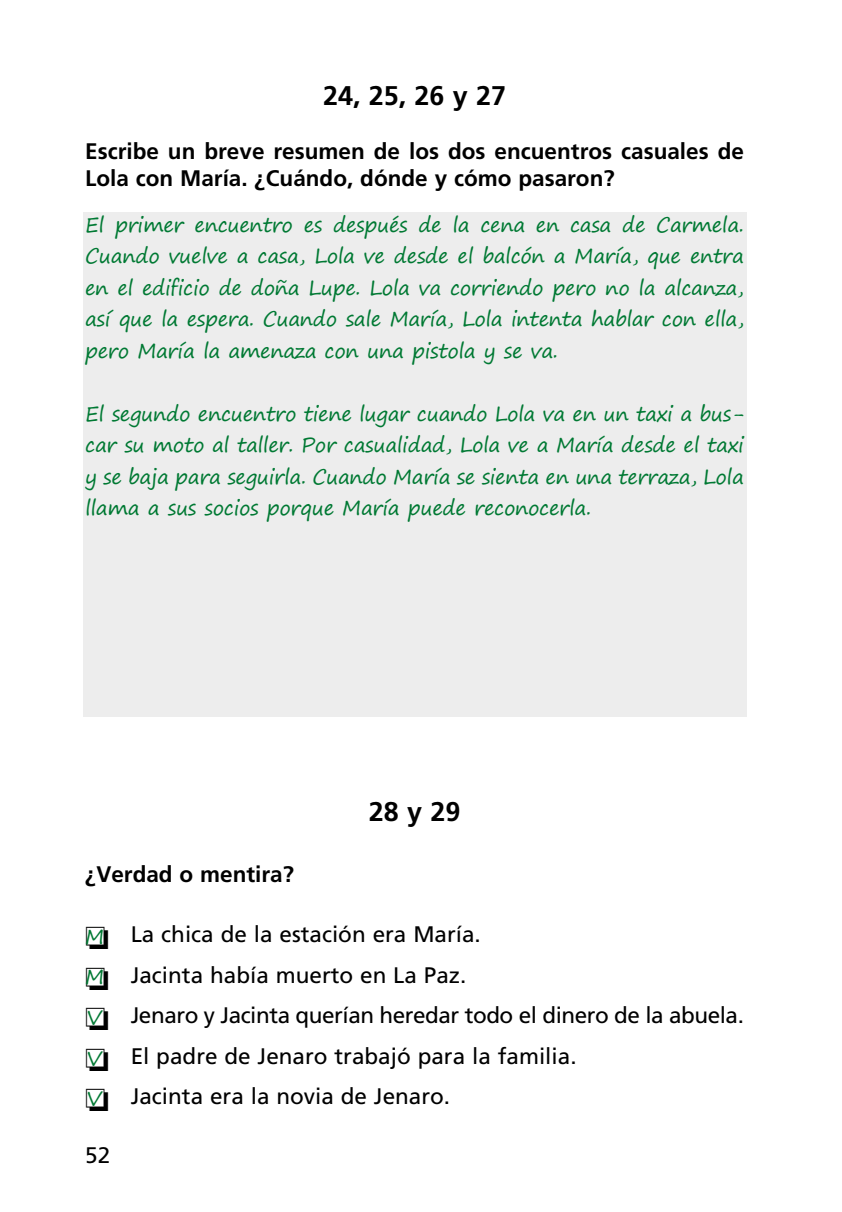
<style>
.page{position:relative;width:842px;height:1212px;background:#fff}
.page>*{position:absolute;margin:0;border:0;box-sizing:border-box;transform-origin:0 0}
.titulo{font:700 27px "Frutiger";color:#000}
.t1{font:22.5px "Frutiger";color:#000}
.t2{font:700 22.5px/27px "Frutiger";color:#000}
.t3{font:22.5px "Frutiger";letter-spacing:-.02em;color:#000}
.t4{font:20.25px/31.5px "Segoe Print";letter-spacing:-.02em;color:#007933;text-align:justify}
</style>
<div class="page">
<div style="left:83px;top:212px;width:663px;height:504px;background:#ededed"></div>
<p class="titulo" style="left:323px;top:80px;width:185px">24, 25, 26 y 27</p>
<p class="t2" style="left:85px;top:138px;width:660px">Escribe un breve resumen de los dos encuentros casuales de<br>Lola con María. ¿Cuándo, dónde y cómo pasaron?</p>
<p class="t4" style="left:85px;top:208px;width:660px">El primer encuentro es después de la cena en casa de Carmela.<br>Cuando vuelve a casa, Lola ve desde el balcón a María, que entra en el edificio de doña Lupe. Lola va corriendo pero no la alcanza, así que la espera. Cuando sale María, Lola intenta hablar con ella, pero María la amenaza con una pistola y se va.</p>
<p class="t4" style="left:85px;top:397px;width:660px">El segundo encuentro tiene lugar cuando Lola va en un taxi a bus&shy;car su moto al taller. Por casualidad, Lola ve a María desde el taxi y se baja para seguirla. Cuando María se sienta en una terraza, Lola llama a sus socios porque María puede reconocerla.</p>
<p class="t2" style="left:85px;top:860px;width:210px">¿Verdad o mentira?</p>
<p class="titulo" style="left:369px;top:796px;width:93px">28 y 29</p>
<p class="t4" style="left:85px;top:921px;width:21px">M</p>
<p class="t4" style="left:85px;top:960px;width:21px">M</p>
<p class="t4" style="left:87px;top:1001px;width:16px">V</p>
<p class="t4" style="left:87px;top:1042px;width:16px">V</p>
<p class="t4" style="left:87px;top:1083px;width:16px">V</p>
<p class="t1" style="left:85px;top:1142px;width:27px">52</p>
<p class="t1" style="left:131px;top:921px;width:352px">La chica de la estación era María.</p>
<p class="t1" style="left:131px;top:961px;width:337px">Jacinta había muerto en La Paz.</p>
<p class="t3" style="left:131px;top:1002px;width:615px">Jenaro y Jacinta querían heredar todo el dinero de la abuela.</p>
<p class="t1" style="left:131px;top:1042px;width:447px">El padre de Jenaro trabajó para la familia.</p>
<p class="t1" style="left:131px;top:1083px;width:321px">Jacinta era la novia de Jenaro.</p>
</div>
